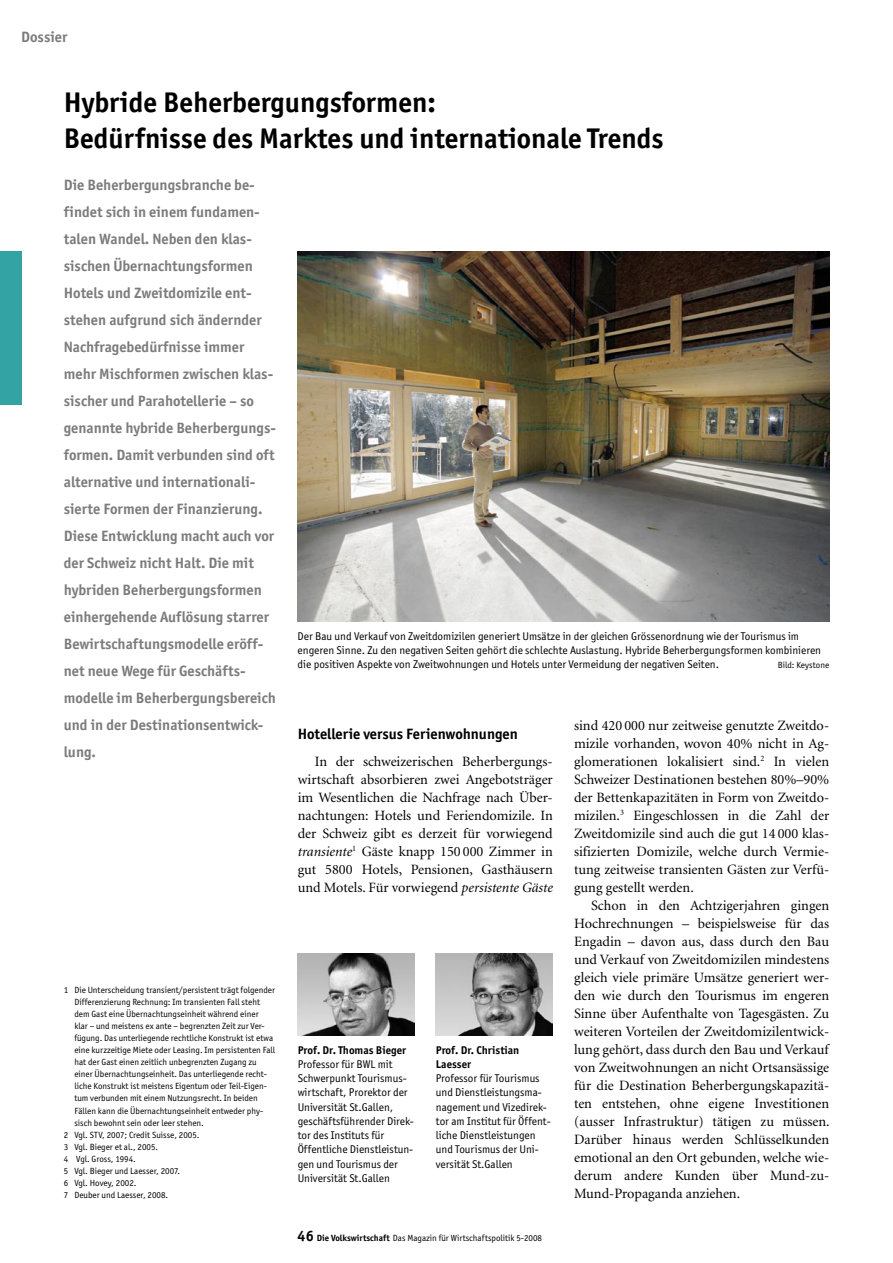
<style>
.page{position:relative;width:893px;height:1263px;background:#fff}
.page>*{position:absolute;margin:0;border:0;box-sizing:border-box;transform-origin:0 0}
._01_Titel{font:700 28.5px/36px "Officina San ITC";color:#000}
._02_Vorspann{font:700 15px/27px "Officina San ITC";color:#7c7c7c}
._04_Zwischentitel_1{font:700 15px "Officina San ITC";color:#000}
.Rubriktitel_links{font:700 15px "Officina San ITC";color:#7c7c7c}
._03_Grundschrift{font:14.25px/18px "Minion";color:#000;text-align:justify}
.Autor{font:11.25px/14.2px "Officina San ITC";color:#000}
._07_Legende{font:11.25px/14.2px "Officina San ITC";color:#000}
.Autor-fett{font:700 11.25px/14.2px "Officina San ITC";color:#000}
._09_Fussnote{font:9px/12px "Officina San ITC";color:#000}
._07_Legende-2{font:9px "Officina San ITC";color:#000}
.s1{font-style:italic}
.s2{font-weight:700;font-size:15px}
.s3{font-weight:700}
</style>
<div class="page">
<div style="left:0;top:252px;width:21px;height:153px;background:#34a3a3"></div>
<img style="left:298px;top:954px;width:117px;height:82px">
<img style="left:436px;top:954px;width:117px;height:82px">
<img style="left:298px;top:251px;width:531px;height:371px">
<p class="Rubriktitel_links" style="left:21px;top:27px;width:48px">Dossier</p>
<p class="_01_Titel" style="left:64px;top:84px;width:601px">Hybride Beherbergungsformen:<br>Bedürfnisse des Marktes und internationale Trends</p>
<p class="_02_Vorspann" style="left:64px;top:172px;width:214px">Die Beherbergungsbranche be&shy;findet sich in einem fundamen&shy;talen Wandel. Neben den klas&shy;sischen Übernachtungsformen<br>Hotels und Zweitdomizile ent&shy;stehen aufgrund sich ändernder<br>Nachfragebedürfnisse immer mehr Mischformen zwischen klas&shy;sischer und Parahotellerie – so genannte hybride Beherbergungs&shy;formen. Damit verbunden sind oft alternative und internationali&shy;sierte Formen der Finanzierung.<br>Diese Entwicklung macht auch vor der Schweiz nicht Halt. Die mit hybriden Beherbergungsformen einhergehende Auflösung starrer<br>Bewirtschaftungsmodelle eröff&shy;net neue Wege für Geschäfts&shy;modelle im Beherbergungsbereich und in der Destinationsentwick&shy;lung.</p>
<p class="_09_Fussnote" style="left:74px;top:984px;width:202px;text-indent:-11px">1 Die Unterscheidung transient/persistent trägt folgender Differenzierung Rechnung: Im transienten Fall steht dem Gast eine Übernachtungseinheit während einer<br>klar – und meistens ex ante – begrenzten Zeit zur Ver&shy;fügung. Das unterliegende rechtliche Konstrukt ist etwa eine kurzzeitige Miete oder Leasing. Im persistenten Fall hat der Gast einen zeitlich unbegrenzten Zugang zu einer Übernachtungseinheit. Das unterliegende recht&shy;liche Konstrukt ist meistens Eigentum oder Teil-Eigen&shy;tum verbunden mit einem Nutzungsrecht. In beiden Fällen kann die Übernachtungseinheit entweder phy&shy;sisch bewohnt sein oder leer stehen.</p>
<p class="_09_Fussnote" style="left:64px;top:1128px;width:137px">2 Vgl. STV, 2007; Credit Suisse, 2005.</p>
<p class="_09_Fussnote" style="left:64px;top:1140px;width:96px">3 Vgl. Bieger et al., 2005.</p>
<p class="_09_Fussnote" style="left:64px;top:1152px;width:74px">4 Vgl. Gross, 1994.</p>
<p class="_09_Fussnote" style="left:64px;top:1164px;width:118px">5 Vgl. Bieger und Laesser, 2007.</p>
<p class="_09_Fussnote" style="left:64px;top:1176px;width:74px">6 Vgl. Hovey, 2002.</p>
<p class="_09_Fussnote" style="left:64px;top:1188px;width:106px">7 Deuber und Laesser, 2008.</p>
<p class="_07_Legende" style="left:298px;top:629px;width:525px">Der Bau und Verkauf von Zweitdomizilen generiert Umsätze in der gleichen Grössenordnung wie der Tourismus im engeren Sinne. Zu den negativen Seiten gehört die schlechte Auslastung. Hybride Beherbergungsformen kombinieren die positiven Aspekte von Zweitwohnungen und Hotels unter Vermeidung der negativen Seiten.</p>
<p class="_07_Legende-2" style="left:778px;top:660px;width:53px">Bild: Keystone</p>
<p class="_04_Zwischentitel_1" style="left:298px;top:724px;width:222px">Hotellerie versus Ferienwohnungen</p>
<p class="_03_Grundschrift" style="left:298px;top:752px;width:257px;text-indent:17px">In der schweizerischen Beherbergungs&shy;wirtschaft absorbieren zwei Angebotsträger im Wesentlichen die Nachfrage nach Über&shy;nachtungen: Hotels und Feriendomizile. In der Schweiz gibt es derzeit für vorwiegend <span class="s1">transiente</span><sup>1</sup> Gäste knapp 150 000 Zimmer in gut 5800 Hotels, Pensionen, Gasthäusern und Motels. Für vorwiegend <span class="s1">persistente Gäste</span></p>
<p class="Autor-fett" style="left:298px;top:1042px;width:110px">Prof. Dr. Thomas Bieger</p>
<p class="Autor" style="left:298px;top:1057px;width:118px">Professor für BWL mit<br>Schwerpunkt Tourismus&shy;wirtschaft, Prorektor der<br>Universität St.Gallen, geschäftsführender Direk&shy;tor des Instituts für<br>Öffentliche Dienstleistun&shy;gen und Tourismus der<br>Universität St.Gallen</p>
<p class="Autor-fett" style="left:436px;top:1042px;width:85px">Prof. Dr. Christian<br>Laesser</p>
<p class="Autor" style="left:436px;top:1071px;width:116px">Professor für Tourismus und Dienstleistungsma&shy;nagement und Vizedirek&shy;tor am Institut für Öffent&shy;liche Dienstleistungen und Tourismus der Uni&shy;versität St.Gallen</p>
<p class="_09_Fussnote" style="left:298px;top:1232px;width:246px"><span class="s2">46</span> <span class="s3">Die Volkswirtschaft</span> Das Magazin für Wirtschaftspolitik 5-2008</p>
<p class="_03_Grundschrift" style="left:574px;top:716px;width:257px">sind 420 000 nur zeitweise genutzte Zweitdo&shy;mizile vorhanden, wovon 40% nicht in Ag&shy;glomerationen lokalisiert sind.<sup>2</sup> In vielen Schweizer Destinationen bestehen 80%–90% der Bettenkapazitäten in Form von Zweitdo&shy;mizilen.<sup>3</sup> Eingeschlossen in die Zahl der Zweitdomizile sind auch die gut 14 000 klas&shy;sifizierten Domizile, welche durch Vermie&shy;tung zeitweise transienten Gästen zur Verfü&shy;gung gestellt werden.</p>
<p class="_03_Grundschrift" style="left:574px;top:896px;width:257px;text-indent:17px">Schon in den Achtzigerjahren gingen Hochrechnungen – beispielsweise für das Engadin – davon aus, dass durch den Bau und Verkauf von Zweitdomizilen mindestens gleich viele primäre Umsätze generiert wer&shy;den wie durch den Tourismus im engeren Sinne über Aufenthalte von Tagesgästen. Zu weiteren Vorteilen der Zweitdomizilentwick&shy;lung gehört, dass durch den Bau und Verkauf von Zweitwohnungen an nicht Ortsansässige für die Destination Beherbergungskapazitä&shy;ten entstehen, ohne eigene Investitionen (ausser Infrastruktur) tätigen zu müssen.<br>Darüber hinaus werden Schlüsselkunden emotional an den Ort gebunden, welche wie&shy;derum andere Kunden über Mund-zu-Mund-Propaganda anziehen.</p>
</div>
